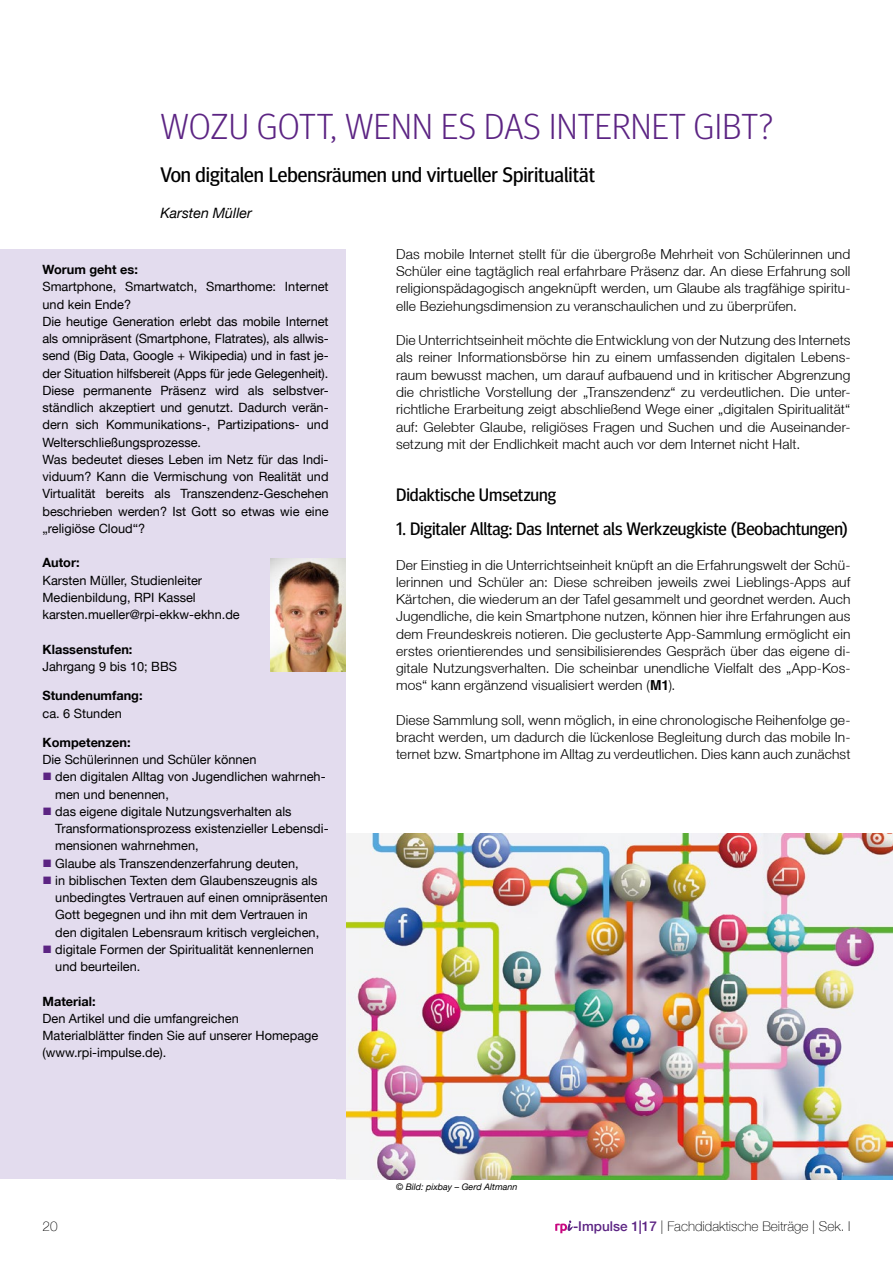
<style>
.page{position:relative;width:893px;height:1263px;background:#fff}
.page>*{position:absolute;margin:0;border:0;box-sizing:border-box;transform-origin:0 0}
.t1{font:300 36px "Meta Headline OT";letter-spacing:.01em;color:#5c2483}
.t2{font:21px "Meta Headline OT";color:#000}
.t3{font:18px "Meta Headline OT";letter-spacing:-.005em;color:#000}
.t4{font:italic 14.25px "Helvetica Neue LT";color:#000}
.t5{font:300 13.8px/17.2px "Helvetica Neue LT";letter-spacing:.01em;color:#000;text-align:justify}
.t6{font:100 13.5px "Helvetica Neue LT";color:#000}
.t7{font:12.75px/17.2px "Helvetica Neue LT";color:#000}
.t8{font:700 12.75px "Helvetica Neue LT";color:#000}
.t9{font:italic 9px "Helvetica Neue LT";color:#000}
.s1{color:#5c2483}
.s2{font-family:"Helvetica LT";font-weight:700}
.s3{font-weight:500;color:#5c2483}
</style>
<div class="page">
<img style="left:345px;top:833px;width:548px;height:346px">
<svg style="left:555px;top:1220px;width:18px;height:13px"></svg>
<div style="left:0;top:249px;width:345px;height:930px;background:#e3dcee"></div>
<img style="left:271px;top:558px;width:74px;height:113px">
<h1 class="t1" style="left:161px;top:105px;width:614px">WOZU GOTT, WENN ES DAS INTERNET GIBT?</h1>
<h2 class="t2" style="left:160px;top:162px;width:436px">Von digitalen Lebensräumen und virtueller Spiritualität</h2>
<p class="t4" style="left:160px;top:205px;width:93px">Karsten Müller</p>
<p class="t8" style="left:43px;top:262px;width:97px">Worum geht es:</p>
<p class="t7" style="left:43px;top:278px;width:288px">Smartphone, Smartwatch, Smarthome: Internet und kein Ende?<br>Die heutige Generation erlebt das mobile Internet als omnipräsent (Smartphone, Flatrates), als allwis&shy;send (Big Data, Google + Wikipedia) und in fast je&shy;der Situation hilfsbereit (Apps für jede Gelegenheit).<br>Diese permanente Präsenz wird als selbstver&shy;ständlich akzeptiert und genutzt. Dadurch verän&shy;dern sich Kommunikations-, Partizipations- und Welterschließungsprozesse.<br>Was bedeutet dieses Leben im Netz für das Indi&shy;viduum? Kann die Vermischung von Realität und Virtualität bereits als Transzendenz-Geschehen beschrieben werden? Ist Gott so etwas wie eine „religiöse Cloud“?</p>
<p class="t8" style="left:43px;top:555px;width:39px">Autor:</p>
<p class="t7" style="left:43px;top:571px;width:199px">Karsten Müller, Studienleiter<br>Medienbildung, RPI Kassel karsten.mueller@rpi-ekkw-ekhn.de</p>
<p class="t8" style="left:43px;top:641px;width:91px">Klassenstufen:</p>
<p class="t7" style="left:43px;top:658px;width:136px">Jahrgang 9 bis 10; BBS</p>
<p class="t8" style="left:43px;top:688px;width:102px">Stundenumfang:</p>
<p class="t7" style="left:43px;top:704px;width:81px">ca. 6 Stunden</p>
<p class="t8" style="left:43px;top:734px;width:90px">Kompetenzen:</p>
<p class="t7" style="left:43px;top:751px;width:215px">Die Schülerinnen und Schüler können</p>
<p class="t7" style="left:55px;top:768px;width:272px;text-indent:-13px"><span class="s1">■</span> den digitalen Alltag von Jugendlichen wahrneh&shy;men und benennen,</p>
<p class="t7" style="left:55px;top:802px;width:275px;text-indent:-13px"><span class="s1">■</span> das eigene digitale Nutzungsverhalten als<br>Transformationsprozess existenzieller Lebensdi&shy;mensionen wahrnehmen,</p>
<p class="t7" style="left:43px;top:854px;width:258px"><span class="s1">■</span> Glaube als Transzendenzerfahrung deuten,</p>
<p class="t7" style="left:55px;top:871px;width:274px;text-indent:-13px"><span class="s1">■</span> in biblischen Texten dem Glaubenszeugnis als unbedingtes Vertrauen auf einen omnipräsenten Gott begegnen und ihn mit dem Vertrauen in den digitalen Lebensraum kritisch vergleichen,</p>
<p class="t7" style="left:55px;top:940px;width:260px;text-indent:-13px"><span class="s1">■</span> digitale Formen der Spiritualität kennenlernen und beurteilen.</p>
<p class="t8" style="left:43px;top:993px;width:55px">Material:</p>
<p class="t7" style="left:43px;top:1009px;width:277px">Den Artikel und die umfangreichen<br>Materialblätter finden Sie auf unserer Homepage (www.rpi-impulse.de).</p>
<p class="t5" style="left:396px;top:245px;width:456px">Das mobile Internet stellt für die übergroße Mehrheit von Schülerinnen und Schüler eine tagtäglich real erfahrbare Präsenz dar. An diese Erfahrung soll religionspädagogisch angeknüpft werden, um Glaube als tragfähige spiritu&shy;elle Beziehungsdimension zu veranschaulichen und zu überprüfen.</p>
<p class="t5" style="left:396px;top:331px;width:456px">Die Unterrichtseinheit möchte die Entwicklung von der Nutzung des Internets als reiner Informationsbörse hin zu einem umfassenden digitalen Lebens&shy;raum bewusst machen, um darauf aufbauend und in kritischer Abgrenzung die christliche Vorstellung der „Transzendenz“ zu verdeutlichen. Die unter&shy;richtliche Erarbeitung zeigt abschließend Wege einer „digitalen Spiritualität“ auf: Gelebter Glaube, religiöses Fragen und Suchen und die Auseinander&shy;setzung mit der Endlichkeit macht auch vor dem Internet nicht Halt.</p>
<h3 class="t3" style="left:396px;top:483px;width:161px">Didaktische Umsetzung</h3>
<h3 class="t3" style="left:396px;top:518px;width:453px">1. Digitaler Alltag: Das Internet als Werkzeugkiste (Beobachtungen)</h3>
<p class="t5" style="left:396px;top:556px;width:456px">Der Einstieg in die Unterrichtseinheit knüpft an die Erfahrungswelt der Schü&shy;lerinnen und Schüler an: Diese schreiben jeweils zwei Lieblings-Apps auf Kärtchen, die wiederum an der Tafel gesammelt und geordnet werden. Auch Jugendliche, die kein Smartphone nutzen, können hier ihre Erfahrungen aus dem Freundeskreis notieren. Die geclusterte App-Sammlung ermöglicht ein erstes orientierendes und sensibilisierendes Gespräch über das eigene di&shy;gitale Nutzungsverhalten. Die scheinbar unendliche Vielfalt des „App-Kos&shy;mos“ kann ergänzend visualisiert werden (<span class="s2">M1</span>).</p>
<p class="t5" style="left:396px;top:711px;width:456px">Diese Sammlung soll, wenn möglich, in eine chronologische Reihenfolge ge&shy;bracht werden, um dadurch die lückenlose Begleitung durch das mobile In&shy;ternet bzw. Smartphone im Alltag zu verdeutlichen. Dies kann auch zunächst</p>
<p class="t9" style="left:396px;top:1181px;width:123px">© Bild: pixbay – Gerd Altmann</p>
<p class="t6" style="left:43px;top:1218px;width:17px">20</p>
<p class="t6" style="left:573px;top:1218px;width:279px"><span class="s3">-Impulse 1|17</span> | Fachdidaktische Beiträge | Sek. I</p>
</div>
